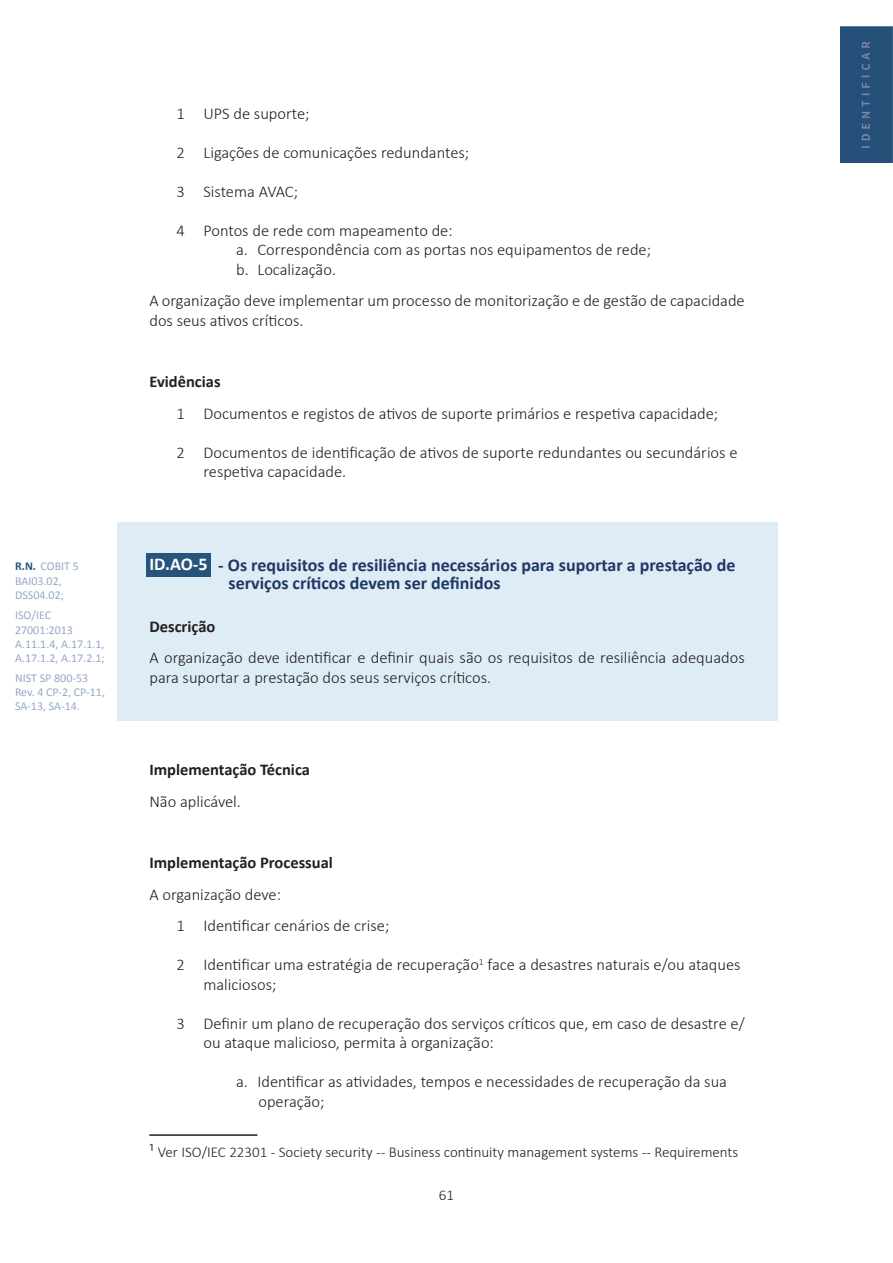
<style>
.page{position:relative;width:893px;height:1263px;background:#fff}
.page>*{position:absolute;margin:0;border:0;box-sizing:border-box;transform-origin:0 0}
.Heading_4{font:700 18px "Calibri";color:#1f3864}
.Heading_4-2{font:700 18px "Calibri";color:#fff}
.List_Paragraph{font:300 16.5px/19.5px "Calibri";color:#231f20}
.capitulo{font:300 16.5px/19.5px "Calibri";color:#231f20}
.capitulo-2{font:700 16.5px "Calibri";color:#231f20}
.t1{font:300 15px "Calibri";color:#231f20}
.Revision_wrd_1{font:12px/14.4px "Calibri";color:#96a9c8}
.s1{font-weight:700;color:#26547b}
.s2{font-size:18px}
</style>
<div class="page">
<div style="left:117px;top:523px;width:660px;height:198px;background:#deecf6"></div>
<div style="left:146px;top:554px;width:64px;height:23px;background:#26547b"></div>
<hr style="left:149px;top:1134px;width:108px;height:2px;background:#231f20">
<img style="left:840px;top:27px;width:53px;height:135px">
<p class="Revision_wrd_1" style="left:15px;top:559px;width:65px"><span class="s1">R.N.</span> COBIT 5</p>
<p class="Revision_wrd_1" style="left:15px;top:574px;width:50px">BAI03.02,<br>DSS04.02;</p>
<p class="Revision_wrd_1" style="left:15px;top:608px;width:91px">ISO/IEC<br>27001:2013<br>A.11.1.4, A.17.1.1,<br>A.17.1.2, A.17.2.1;</p>
<p class="Revision_wrd_1" style="left:15px;top:670px;width:91px">NIST SP 800-53<br>Rev. 4 CP-2, CP-11,<br>SA-13, SA-14.</p>
<p class="List_Paragraph" style="left:176px;top:103px;width:135px">1 UPS de suporte;</p>
<p class="List_Paragraph" style="left:176px;top:142px;width:294px">2 Ligações de comunicações redundantes;</p>
<p class="List_Paragraph" style="left:176px;top:181px;width:123px">3 Sistema AVAC;</p>
<p class="List_Paragraph" style="left:176px;top:220px;width:278px">4 Pontos de rede com mapeamento de:</p>
<p class="List_Paragraph" style="left:236px;top:239px;width:416px">a. Correspondência com as portas nos equipamentos de rede;</p>
<p class="List_Paragraph" style="left:236px;top:259px;width:101px">b. Localização.</p>
<p class="capitulo" style="left:149px;top:290px;width:597px">A organização deve implementar um processo de monitorização e de gestão de capacidade dos seus ativos críticos.</p>
<p class="capitulo-2" style="left:149px;top:371px;width:73px">Evidências</p>
<p class="List_Paragraph" style="left:176px;top:403px;width:543px">1 Documentos e registos de ativos de suporte primários e respetiva capacidade;</p>
<p class="List_Paragraph" style="left:203px;top:442px;width:536px;text-indent:-27px">2 Documentos de identificação de ativos de suporte redundantes ou secundários e respetiva capacidade.</p>
<p class="Heading_4-2" style="left:149px;top:553px;width:60px">ID.AO-5</p>
<p class="Heading_4" style="left:218px;top:553px;width:519px">- Os requisitos de resiliência necessários para suportar a prestação de</p>
<p class="Heading_4" style="left:228px;top:572px;width:274px">serviços críticos devem ser definidos</p>
<p class="capitulo-2" style="left:149px;top:616px;width:67px">Descrição</p>
<p class="capitulo" style="left:149px;top:647px;width:597px">A organização deve identificar e definir quais são os requisitos de resiliência adequados para suportar a prestação dos seus serviços críticos.</p>
<p class="capitulo-2" style="left:149px;top:759px;width:162px">Implementação Técnica</p>
<p class="capitulo" style="left:149px;top:790px;width:93px">Não aplicável.</p>
<p class="capitulo-2" style="left:149px;top:852px;width:185px">Implementação Processual</p>
<p class="capitulo" style="left:149px;top:883px;width:133px">A organização deve:</p>
<p class="List_Paragraph" style="left:176px;top:915px;width:214px">1 Identificar cenários de crise;</p>
<p class="List_Paragraph" style="left:203px;top:954px;width:539px;text-indent:-27px">2 Identificar uma estratégia de recuperação<sup>1</sup> face a desastres naturais e/ou ataques maliciosos;</p>
<p class="List_Paragraph" style="left:203px;top:1012px;width:543px;text-indent:-27px">3 Definir um plano de recuperação dos serviços críticos que, em caso de desastre e/ ou ataque malicioso, permita à organização:</p>
<p class="List_Paragraph" style="left:236px;top:1071px;width:492px">a. Identificar as atividades, tempos e necessidades de recuperação da sua</p>
<p class="List_Paragraph" style="left:258px;top:1090px;width:68px">operação;</p>
<p class="t1" style="left:149px;top:1142px;width:590px"><span class="s2">¹</span> Ver ISO/IEC 22301 - Society security -- Business continuity management systems -- Requirements</p>
<p class="t1" style="left:439px;top:1185px;width:17px">61</p>
</div>
